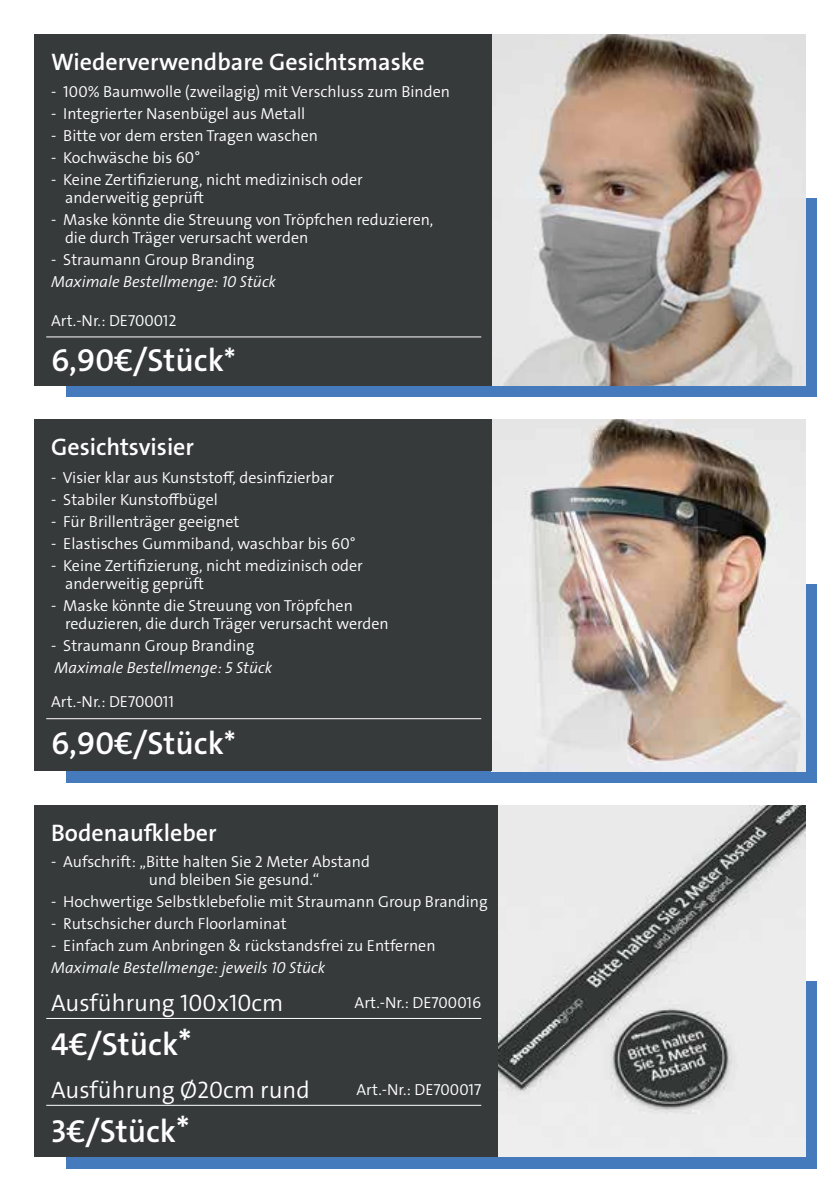
<style>
.page{position:relative;width:840px;height:1191px;background:#fff}
.page>*{position:absolute;margin:0;border:0;box-sizing:border-box;transform-origin:0 0}
.t1{font:32px "The Sans LP6 Se Bld";color:#fff}
.t2{font:24px "The Sans LP6 Se Bld";color:#fff}
.t3{font:24px "The Sans LP4 Se Lig";color:#fff}
.t4{font:16px/18px "The Sans LP4 Se Lig";color:#fff}
.t5{font:16px "The Sans LP4 Se Lig IT";color:#fff}
.s1{font-size:36px}
</style>
<div class="page">
<div style="left:67px;top:198px;width:749px;height:199px;background:#457abd"></div>
<div style="left:67px;top:584px;width:749px;height:198px;background:#457abd"></div>
<div style="left:67px;top:981px;width:749px;height:187px;background:#457abd"></div>
<img style="left:491px;top:34px;width:314px;height:352px">
<img style="left:491px;top:420px;width:314px;height:351px">
<img style="left:497px;top:805px;width:308px;height:352px">
<div style="left:34px;top:34px;width:457px;height:352px;background:#373a3b"></div>
<div style="left:34px;top:420px;width:457px;height:351px;background:#373a3b"></div>
<div style="left:34px;top:805px;width:463px;height:352px;background:#373a3b"></div>
<hr style="left:46px;top:336px;width:435px;height:1px;background:#fff">
<hr style="left:46px;top:718px;width:435px;height:1px;background:#fff">
<hr style="left:46px;top:1104px;width:435px;height:1px;background:#fff">
<hr style="left:46px;top:1018px;width:435px;height:1px;background:#fff">
<h2 class="t2" style="left:51px;top:46px;width:375px">Wiederverwendbare Gesichtsmaske</h2>
<p class="t4" style="left:51px;top:83px;width:400px">- 100% Baumwolle (zweilagig) mit Verschluss zum Binden</p>
<p class="t4" style="left:51px;top:105px;width:255px">- Integrierter Nasenbügel aus Metall</p>
<p class="t4" style="left:51px;top:127px;width:268px">- Bitte vor dem ersten Tragen waschen</p>
<p class="t4" style="left:51px;top:149px;width:151px">- Kochwäsche bis 60°</p>
<p class="t4" style="left:65px;top:171px;width:299px;text-indent:-14px">- Keine Zertifizierung, nicht medizinisch oder anderweitig geprüft</p>
<p class="t4" style="left:65px;top:211px;width:369px;text-indent:-14px">- Maske könnte die Streuung von Tröpfchen reduzieren, die durch Träger verursacht werden</p>
<p class="t4" style="left:51px;top:251px;width:205px">- Straumann Group Branding</p>
<p class="t5" style="left:51px;top:271px;width:226px">Maximale Bestellmenge: 10 Stück</p>
<p class="t4" style="left:51px;top:312px;width:127px">Art.-Nr.: DE700012</p>
<h1 class="t1" style="left:51px;top:339px;width:186px">6,90€/Stück*</h1>
<h2 class="t2" style="left:51px;top:432px;width:144px">Gesichtsvisier</h2>
<p class="t4" style="left:51px;top:468px;width:284px">- Visier klar aus Kunststoff, desinfizierbar</p>
<p class="t4" style="left:51px;top:490px;width:168px">- Stabiler Kunstoffbügel</p>
<p class="t4" style="left:51px;top:512px;width:190px">- Für Brillenträger geeignet</p>
<p class="t4" style="left:51px;top:534px;width:306px">- Elastisches Gummiband, waschbar bis 60°</p>
<p class="t4" style="left:65px;top:556px;width:299px;text-indent:-14px">- Keine Zertifizierung, nicht medizinisch oder anderweitig geprüft</p>
<p class="t4" style="left:65px;top:596px;width:325px;text-indent:-14px">- Maske könnte die Streuung von Tröpfchen reduzieren, die durch Träger verursacht werden</p>
<p class="t4" style="left:51px;top:636px;width:205px">- Straumann Group Branding</p>
<p class="t5" style="left:55px;top:657px;width:219px">Maximale Bestellmenge: 5 Stück</p>
<p class="t4" style="left:51px;top:692px;width:124px">Art.-Nr.: DE700011</p>
<h1 class="t1" style="left:51px;top:722px;width:186px">6,90€/Stück*</h1>
<h2 class="t2" style="left:51px;top:817px;width:167px">Bodenaufkleber</h2>
<p class="t4" style="left:149px;top:852px;width:222px;text-indent:-98px">- Aufschrift: „Bitte halten Sie 2 Meter Abstand und bleiben Sie gesund.“</p>
<p class="t4" style="left:51px;top:892px;width:438px">- Hochwertige Selbstklebefolie mit Straumann Group Branding</p>
<p class="t4" style="left:51px;top:914px;width:237px">- Rutschsicher durch Floorlaminat</p>
<p class="t4" style="left:51px;top:936px;width:386px">- Einfach zum Anbringen &amp; rückstandsfrei zu Entfernen</p>
<p class="t5" style="left:51px;top:957px;width:275px">Maximale Bestellmenge: jeweils 10 Stück</p>
<h2 class="t3" style="left:51px;top:987px;width:233px">Ausführung 100x10cm</h2>
<p class="t4" style="left:354px;top:993px;width:128px">Art.-Nr.: DE700016</p>
<h1 class="t1" style="left:51px;top:1024px;width:142px">4€/Stück<span class="s1">*</span></h1>
<h2 class="t3" style="left:51px;top:1074px;width:260px">Ausführung Ø20cm rund</h2>
<h1 class="t1" style="left:51px;top:1110px;width:140px">3€/Stück<span class="s1">*</span></h1>
<p class="t4" style="left:356px;top:1080px;width:126px">Art.-Nr.: DE700017</p>
</div>
